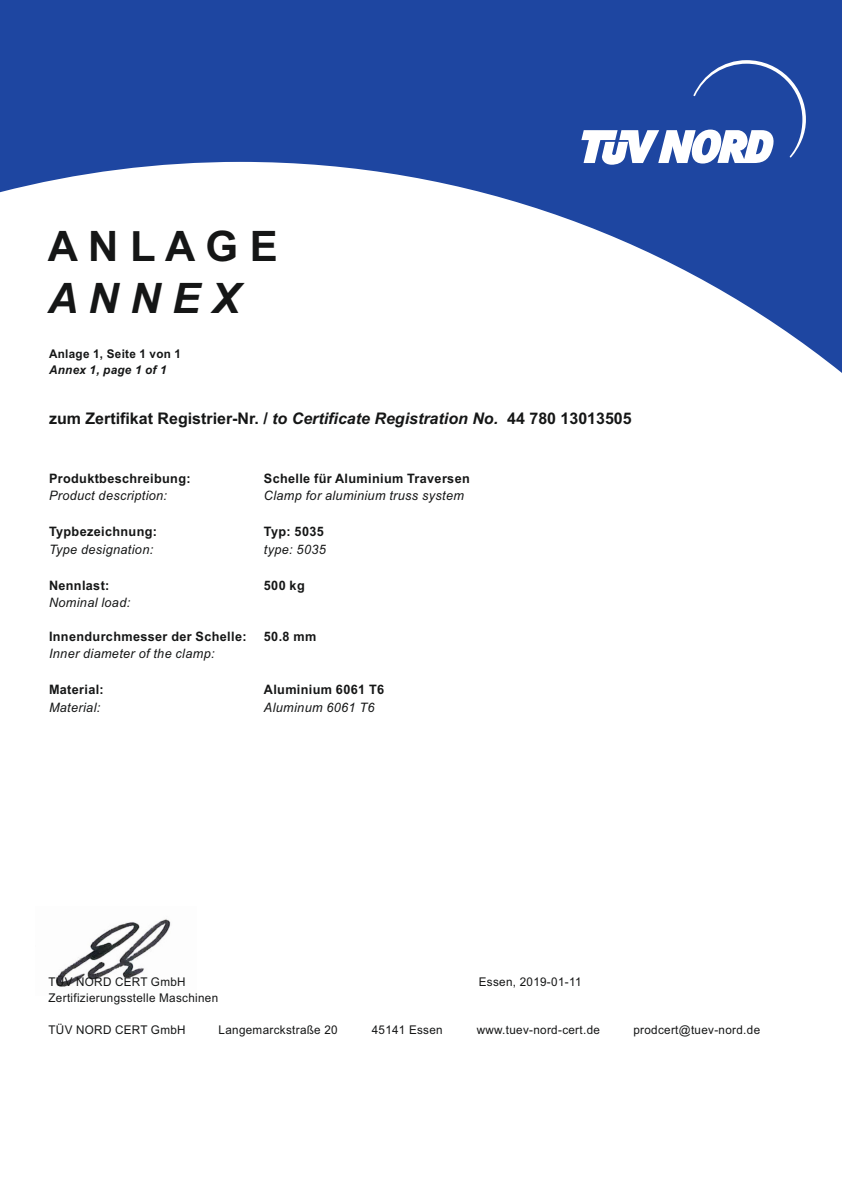
<style>
.page{position:relative;width:842px;height:1191px;background:#fff}
.page>*{position:absolute;margin:0;border:0;box-sizing:border-box;transform-origin:0 0}
.t1{font:700 42px "Arial";color:#151616}
.t2{font:italic 700 42px "Arial";color:#151616}
.t3{font:700 16px "Arial";color:#151616}
.t4{font:700 13px "Arial";letter-spacing:.03em;color:#151616}
.t5{font:italic 13px "Arial";letter-spacing:.03em;color:#151616}
.t6{font:12px "Arial";letter-spacing:.03em;color:#151616}
.t7{font:700 12px "Arial";letter-spacing:.03em;color:#151616}
.t8{font:italic 700 12px "Arial";letter-spacing:.03em;color:#151616}
.s1{font-style:italic}
</style>
<div class="page">
<img style="left:55px;top:919px;width:116px;height:68px">
<svg style="left:0;top:0;width:842px;height:373px;fill:#1e46a1"></svg>
<svg style="left:581px;top:60px;width:225px;height:105px"></svg>
<h1 class="t1" style="left:48px;top:230px;width:232px">A N LA G E</h1>
<h1 class="t2" style="left:48px;top:282px;width:194px">A N N E X</h1>
<p class="t7" style="left:49px;top:349px;width:134px">Anlage 1, Seite 1 von 1</p>
<p class="t8" style="left:49px;top:365px;width:119px">Annex 1, page 1 of 1</p>
<h2 class="t3" style="left:49px;top:413px;width:584px">zum Zertifikat Registrier-Nr. / <span class="s1">to Certificate Registration No.</span> 44 780 13013505</h2>
<p class="t4" style="left:49px;top:473px;width:143px">Produktbeschreibung:</p>
<p class="t5" style="left:49px;top:491px;width:120px">Product description:</p>
<p class="t4" style="left:264px;top:473px;width:207px">Schelle für Aluminium Traversen</p>
<p class="t5" style="left:264px;top:491px;width:201px">Clamp for aluminium truss system</p>
<p class="t4" style="left:49px;top:527px;width:109px">Typbezeichnung:</p>
<p class="t5" style="left:49px;top:544px;width:106px">Type designation:</p>
<p class="t4" style="left:264px;top:527px;width:61px">Typ: 5035</p>
<p class="t5" style="left:264px;top:544px;width:63px">type: 5035</p>
<p class="t4" style="left:49px;top:580px;width:62px">Nennlast:</p>
<p class="t5" style="left:49px;top:598px;width:83px">Nominal load:</p>
<p class="t4" style="left:264px;top:580px;width:42px">500 kg</p>
<p class="t4" style="left:49px;top:631px;width:199px">Innendurchmesser der Schelle:</p>
<p class="t5" style="left:49px;top:649px;width:167px">Inner diameter of the clamp:</p>
<p class="t4" style="left:264px;top:631px;width:54px">50.8 mm</p>
<p class="t4" style="left:49px;top:684px;width:56px">Material:</p>
<p class="t5" style="left:49px;top:702px;width:53px">Material:</p>
<p class="t4" style="left:264px;top:684px;width:122px">Aluminium 6061 T6</p>
<p class="t5" style="left:264px;top:702px;width:112px">Aluminum 6061 T6</p>
<p class="t6" style="left:49px;top:977px;width:139px">TÜV NORD CERT GmbH</p>
<p class="t6" style="left:479px;top:977px;width:104px">Essen, 2019-01-11</p>
<p class="t6" style="left:49px;top:993px;width:171px">Zertifizierungsstelle Maschinen</p>
<p class="t6" style="left:49px;top:1024px;width:139px">TÜV NORD CERT GmbH</p>
<p class="t6" style="left:219px;top:1024px;width:121px">Langemarckstraße 20</p>
<p class="t6" style="left:372px;top:1024px;width:73px">45141 Essen</p>
<p class="t6" style="left:633px;top:1024px;width:128px">prodcert@tuev-nord.de</p>
<p class="t6" style="left:477px;top:1024px;width:125px">www.tuev-nord-cert.de</p>
</div>
